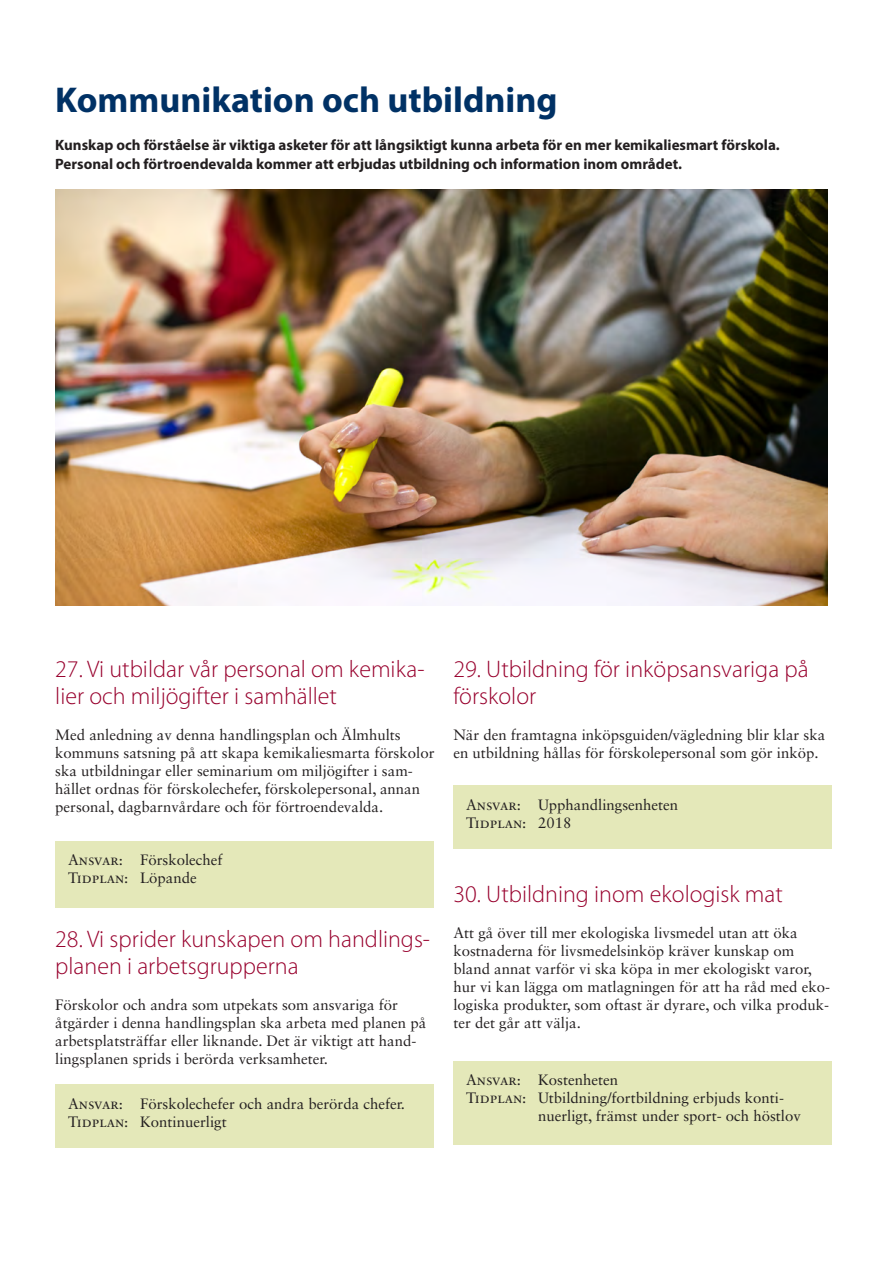
<style>
.page{position:relative;width:893px;height:1263px;background:#fff}
.page>*{position:absolute;margin:0;border:0;box-sizing:border-box;transform-origin:0 0}
.t1{font:700 36px "Myriad Pro";color:#003165}
.t2{font:300 24px/27px "Myriad Pro";color:#98012d}
.t3{font:15px/18px "Sabon LT Std";color:#231f20}
.t4{font:700 15px/19.5px "Myriad Pro";color:#231f20}
</style>
<div class="page">
<div style="left:55px;top:841px;width:379px;height:67px;background:#e4e8b9"></div>
<div style="left:55px;top:1085px;width:379px;height:63px;background:#e4e8b9"></div>
<div style="left:453px;top:785px;width:379px;height:63px;background:#e4e8b9"></div>
<div style="left:453px;top:1061px;width:379px;height:83px;background:#e4e8b9"></div>
<img style="left:55px;top:189px;width:772px;height:417px">
<p class="t1" style="left:55px;top:76px;width:504px">Kommunikation och utbildning</p>
<p class="t4" style="left:55px;top:134px;width:726px">Kunskap och förståelse är viktiga asketer för att långsiktigt kunna arbeta för en mer kemikaliesmart förskola.<br>Personal och förtroendevalda kommer att erbjudas utbildning och information inom området.</p>
<p class="t2" style="left:55px;top:655px;width:371px">27. Vi utbildar vår personal om kemika&shy;lier och miljögifter i samhället</p>
<p class="t3" style="left:55px;top:726px;width:381px">Med anledning av denna handlingsplan och Älmhults kommuns satsning på att skapa kemikaliesmarta förskolor ska utbildningar eller seminarium om miljögifter i sam&shy;hället ordnas för förskolechefer, förskolepersonal, annan personal, dagbarnvårdare och för förtroendevalda.</p>
<p class="t3" style="left:68px;top:851px;width:156px">Ansvar: Förskolechef<br>Tidplan: Löpande</p>
<p class="t2" style="left:55px;top:925px;width:376px">28. Vi sprider kunskapen om handlings&shy;planen i arbetsgrupperna</p>
<p class="t3" style="left:55px;top:996px;width:372px">Förskolor och andra som utpekats som ansvariga för åtgärder i denna handlingsplan ska arbeta med planen på arbetsplatsträffar eller liknande. Det är viktigt att hand&shy;lingsplanen sprids i berörda verksamheter.</p>
<p class="t3" style="left:68px;top:1095px;width:339px">Ansvar: Förskolechefer och andra berörda chefer.<br>Tidplan: Kontinuerligt</p>
<p class="t2" style="left:453px;top:655px;width:357px">29. Utbildning för inköpsansvariga på förskolor</p>
<p class="t3" style="left:453px;top:726px;width:373px">När den framtagna inköpsguiden/vägledning blir klar ska en utbildning hållas för förskolepersonal som gör inköp.</p>
<p class="t3" style="left:466px;top:795px;width:214px">Ansvar: Upphandlingsenheten<br>Tidplan: 2018</p>
<p class="t2" style="left:453px;top:880px;width:331px">30. Utbildning inom ekologisk mat</p>
<p class="t3" style="left:453px;top:924px;width:378px">Att gå över till mer ekologiska livsmedel utan att öka kostnaderna för livsmedelsinköp kräver kunskap om bland annat varför vi ska köpa in mer ekologiskt varor, hur vi kan lägga om matlagningen för att ha råd med eko&shy;logiska produkter, som oftast är dyrare, och vilka produk&shy;ter det går att välja.</p>
<p class="t3" style="left:466px;top:1071px;width:153px">Ansvar: Kostenheten</p>
<p class="t3" style="left:466px;top:1089px;width:319px">Tidplan: Utbildning/fortbildning erbjuds konti-</p>
<p class="t3" style="left:538px;top:1107px;width:264px">nuerligt, främst under sport- och höstlov</p>
</div>
